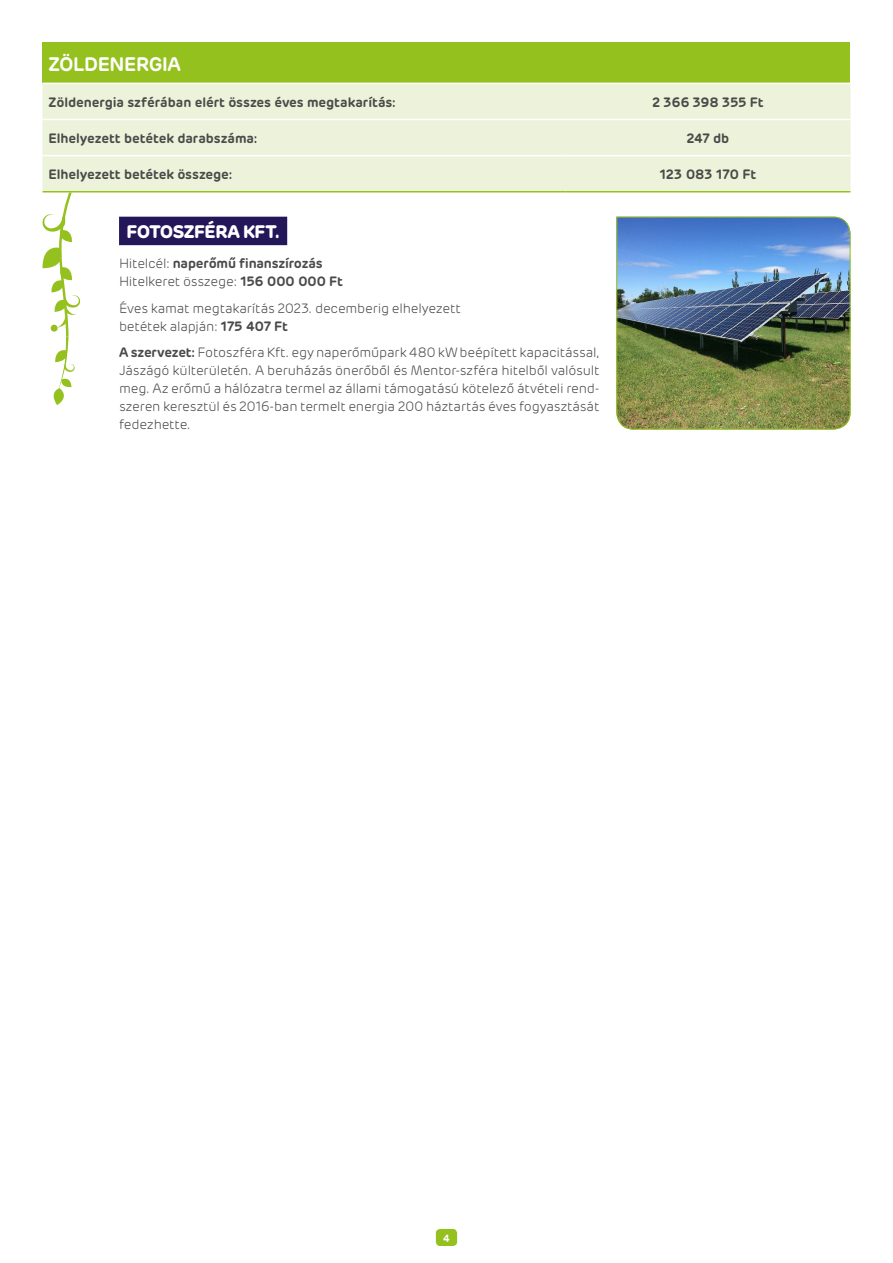
<style>
.page{position:relative;width:893px;height:1263px;background:#fff}
.page>*{position:absolute;margin:0;border:0;box-sizing:border-box;transform-origin:0 0}
.t1{font:600 19.5px "Rubrik";letter-spacing:-.02em;color:#fff}
.t2{font:700 18px "Rubrik";letter-spacing:-.03em;color:#fff}
.t3{font:300 13.5px/18px "Rubrik";letter-spacing:-.015em;color:#4a4a49}
.t4{font:600 13.5px/18px "Rubrik";letter-spacing:-.005em;color:#4a4a49}
.t5{font:600 13.5px "Rubrik";letter-spacing:-.025em;color:#4a4a49}
.t6{font:600 10.5px "Rubrik";color:#fff}
.s1{font-weight:300}
.s2{font-weight:600}
</style>
<div class="page">
<div style="left:436px;top:1229px;width:21px;height:17px;background:#95c11f;border-radius:4px"></div>
<div style="left:43px;top:43px;width:807px;height:40px;background:#95c11f"></div>
<div style="left:43px;top:84px;width:807px;height:107px;background:#ecf3da"></div>
<hr style="left:43px;top:119px;width:522px;height:1px;background:#fff">
<hr style="left:565px;top:119px;width:285px;height:1px;background:#fff">
<hr style="left:43px;top:155px;width:522px;height:1px;background:#fff">
<hr style="left:565px;top:155px;width:285px;height:1px;background:#fff">
<hr style="left:43px;top:191px;width:522px;height:1px;background:#95c11f">
<hr style="left:565px;top:191px;width:285px;height:1px;background:#95c11f">
<svg style="left:42px;top:192px;width:38px;height:213px"></svg>
<div style="left:119px;top:217px;width:168px;height:28px;background:#23175a"></div>
<img style="left:616px;top:216px;width:235px;height:214px">
<h1 class="t1" style="left:49px;top:51px;width:134px">ZÖLDENERGIA</h1>
<p class="t4" style="left:49px;top:93px;width:349px">Zöldenergia szférában elért összes éves megtakarítás:</p>
<p class="t5" style="left:652px;top:93px;width:113px">2 366 398 355 Ft</p>
<p class="t4" style="left:49px;top:129px;width:210px">Elhelyezett betétek darabszáma:</p>
<p class="t4" style="left:686px;top:129px;width:45px">247 db</p>
<p class="t4" style="left:49px;top:165px;width:185px">Elhelyezett betétek összege:</p>
<p class="t4" style="left:659px;top:165px;width:98px">123 083 170 Ft</p>
<h2 class="t2" style="left:127px;top:220px;width:155px">FOTOSZFÉRA KFT.</h2>
<p class="t4" style="left:119px;top:255px;width:225px"><span class="s1">Hitelcél:</span> naperőmű finanszírozás<br><span class="s1">Hitelkeret összege:</span> 156 000 000 Ft</p>
<p class="t3" style="left:119px;top:300px;width:343px">Éves kamat megtakarítás 2023. decemberig elhelyezett betétek alapján: <span class="s2">175 407 Ft</span></p>
<p class="t3" style="left:119px;top:344px;width:482px;text-align:justify"><span class="s2">A szervezet:</span> Fotoszféra Kft. egy naperőműpark 480 kW beépített kapacitással, Jászágó külterületén. A beruházás önerőből és Mentor-szféra hitelből valósult meg. Az erőmű a hálózatra termel az állami támogatású kötelező átvételi rend&shy;szeren keresztül és 2016-ban termelt energia 200 háztartás éves fogyasztását fedezhette.</p>
<p class="t6" style="left:443px;top:1231px;width:9px">4</p>
</div>
